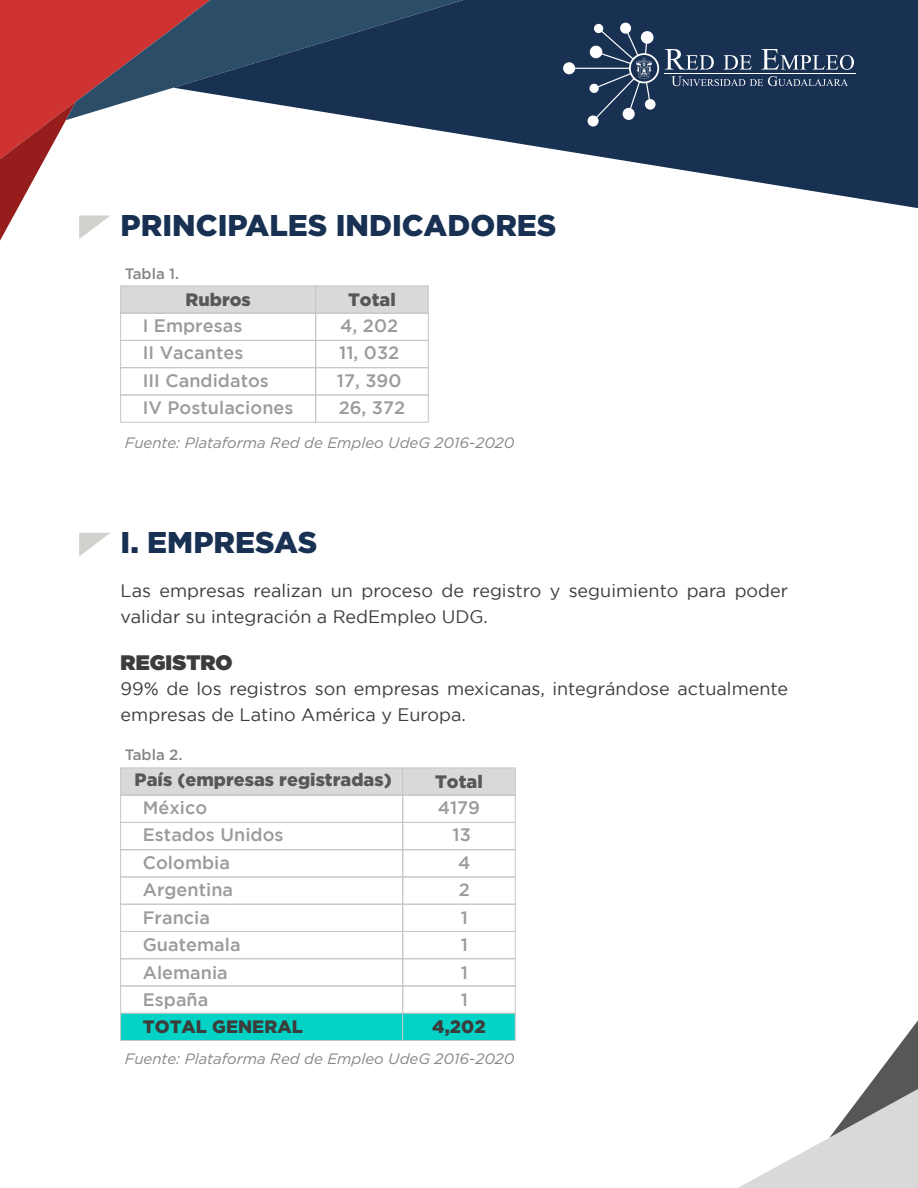
<style>
.page{position:relative;width:918px;height:1188px;background:#fff}
.page>*{position:absolute;margin:0;border:0;box-sizing:border-box;transform-origin:0 0}
.t1{font:900 30px "Gotham";color:#183052}
.t2{font:900 21px "Gotham";letter-spacing:.005em;color:#3c3c3b}
.t3{font:18px/25.5px "Gotham";color:#3c3c3b}
.t4{font:500 18px/27.5px "Gotham";letter-spacing:.005em;color:#9c9b9b}
.t5{font:900 18px "Gotham";letter-spacing:.005em;color:#575756}
.t6{font:900 18px "Gotham";letter-spacing:.005em;color:#3c3c3b}
.t7{font:italic 15px "Gotham";color:#868686}
.t8{font:500 15px "Gotham";color:#868686}
</style>
<div class="page">
<svg style="left:210px;top:0;width:708px;height:208px;fill:#183052"></svg>
<hr style="left:664px;top:73px;width:192px;height:1px;background:#fff">
<svg style="left:665px;top:49px;width:49px;height:21px"></svg>
<svg style="left:723px;top:55px;width:29px;height:15px"></svg>
<svg style="left:761px;top:49px;width:93px;height:21px;background:#495c77"></svg>
<svg style="left:671px;top:76px;width:177px;height:10px;background:#415571"></svg>
<div style="left:563px;top:62px;width:12px;height:12px;background:#fff;border-radius:50%"></div>
<div style="left:620px;top:23px;width:11px;height:11px;background:#fff;border-radius:50%"></div>
<div style="left:588px;top:115px;width:11px;height:12px;background:#fff;border-radius:50%"></div>
<div style="left:594px;top:24px;width:9px;height:9px;background:#fff;border-radius:50%"></div>
<svg style="left:569px;top:28px;width:90px;height:93px;background:#3b4f6c"></svg>
<svg style="left:738px;top:1020px;width:180px;height:168px"></svg>
<svg style="left:0;top:0;width:210px;height:241px"></svg>
<svg style="left:79px;top:533px;width:31px;height:23px"></svg>
<div style="left:120px;top:286px;width:196px;height:28px;background:#d9d9d9;border:1px solid #c6c6c5"></div>
<div style="left:120px;top:313px;width:196px;height:28px;border:1px solid #c6c6c5"></div>
<div style="left:120px;top:340px;width:196px;height:28px;border:1px solid #c6c6c5"></div>
<div style="left:120px;top:367px;width:196px;height:28px;border:1px solid #c6c6c5"></div>
<div style="left:120px;top:395px;width:196px;height:28px;border:1px solid #c6c6c5"></div>
<div style="left:315px;top:286px;width:114px;height:28px;background:#d9d9d9;border:1px solid #c6c6c5"></div>
<div style="left:315px;top:313px;width:114px;height:28px;border:1px solid #c6c6c5"></div>
<div style="left:315px;top:340px;width:114px;height:28px;border:1px solid #c6c6c5"></div>
<div style="left:315px;top:367px;width:114px;height:28px;border:1px solid #c6c6c5"></div>
<div style="left:315px;top:395px;width:114px;height:28px;border:1px solid #c6c6c5"></div>
<div style="left:120px;top:768px;width:283px;height:28px;background:#d9d9d9;border:1px solid #c6c6c5"></div>
<div style="left:402px;top:768px;width:114px;height:28px;background:#d9d9d9;border:1px solid #c6c6c5"></div>
<div style="left:120px;top:795px;width:283px;height:28px;border:1px solid #c6c6c5"></div>
<div style="left:120px;top:822px;width:283px;height:28px;border:1px solid #c6c6c5"></div>
<div style="left:120px;top:849px;width:283px;height:28px;border:1px solid #c6c6c5"></div>
<div style="left:120px;top:877px;width:283px;height:28px;border:1px solid #c6c6c5"></div>
<div style="left:402px;top:795px;width:114px;height:28px;border:1px solid #c6c6c5"></div>
<div style="left:402px;top:822px;width:114px;height:28px;border:1px solid #c6c6c5"></div>
<div style="left:402px;top:849px;width:114px;height:28px;border:1px solid #c6c6c5"></div>
<div style="left:402px;top:877px;width:114px;height:28px;border:1px solid #c6c6c5"></div>
<div style="left:120px;top:904px;width:283px;height:28px;border:1px solid #c6c6c5"></div>
<div style="left:120px;top:931px;width:283px;height:28px;border:1px solid #c6c6c5"></div>
<div style="left:120px;top:958px;width:283px;height:28px;border:1px solid #c6c6c5"></div>
<div style="left:402px;top:904px;width:114px;height:28px;border:1px solid #c6c6c5"></div>
<div style="left:402px;top:931px;width:114px;height:28px;border:1px solid #c6c6c5"></div>
<div style="left:402px;top:958px;width:114px;height:28px;border:1px solid #c6c6c5"></div>
<div style="left:120px;top:986px;width:283px;height:28px;border:1px solid #c6c6c5"></div>
<div style="left:402px;top:986px;width:114px;height:28px;border:1px solid #c6c6c5"></div>
<div style="left:120px;top:1013px;width:283px;height:28px;background:#03d3c6;border:1px solid #c6c6c5"></div>
<div style="left:402px;top:1013px;width:114px;height:28px;background:#03d3c6;border:1px solid #c6c6c5"></div>
<h1 class="t1" style="left:121px;top:208px;width:437px">PRINCIPALES INDICADORES</h1>
<p class="t8" style="left:125px;top:265px;width:56px">Tabla 1.</p>
<p class="t5" style="left:185px;top:289px;width:67px">Rubros</p>
<p class="t4" style="left:143px;top:311px;width:152px">I Empresas<br>II Vacantes<br>III Candidatos<br>IV Postulaciones</p>
<p class="t5" style="left:348px;top:289px;width:49px">Total</p>
<p class="t4" style="left:337px;top:311px;width:70px">4, 202<br>11, 032<br>17, 390<br>26, 372</p>
<p class="t7" style="left:125px;top:435px;width:391px">Fuente: Plataforma Red de Empleo UdeG 2016-2020</p>
<h1 class="t1" style="left:121px;top:525px;width:198px">I. EMPRESAS</h1>
<p class="t3" style="left:121px;top:578px;width:669px">Las empresas realizan un proceso de registro y seguimiento para poder validar su integración a RedEmpleo UDG.</p>
<p class="t2" style="left:121px;top:647px;width:114px">REGISTRO</p>
<p class="t3" style="left:121px;top:676px;width:669px">99% de los registros son empresas mexicanas, integrándose actualmente empresas de Latino América y Europa.</p>
<p class="t8" style="left:125px;top:746px;width:59px">Tabla 2.</p>
<p class="t5" style="left:135px;top:770px;width:259px">País (empresas registradas)</p>
<p class="t4" style="left:143px;top:793px;width:142px">México<br>Estados Unidos<br>Colombia<br>Argentina<br>Francia<br>Guatemala<br>Alemania<br>España</p>
<p class="t6" style="left:143px;top:1017px;width:162px">TOTAL GENERAL</p>
<p class="t5" style="left:435px;top:771px;width:49px">Total</p>
<p class="t4" style="left:438px;top:793px;width:44px">4179</p>
<p class="t4" style="left:453px;top:821px;width:20px">13</p>
<p class="t4" style="left:458px;top:848px;width:14px">4</p>
<p class="t4" style="left:459px;top:876px;width:13px">2</p>
<p class="t4" style="left:461px;top:903px;width:9px">1</p>
<p class="t4" style="left:461px;top:931px;width:9px">1</p>
<p class="t4" style="left:461px;top:958px;width:9px">1</p>
<p class="t4" style="left:461px;top:985px;width:9px">1</p>
<p class="t6" style="left:432px;top:1017px;width:55px">4,202</p>
<p class="t7" style="left:125px;top:1050px;width:391px">Fuente: Plataforma Red de Empleo UdeG 2016-2020</p>
</div>
